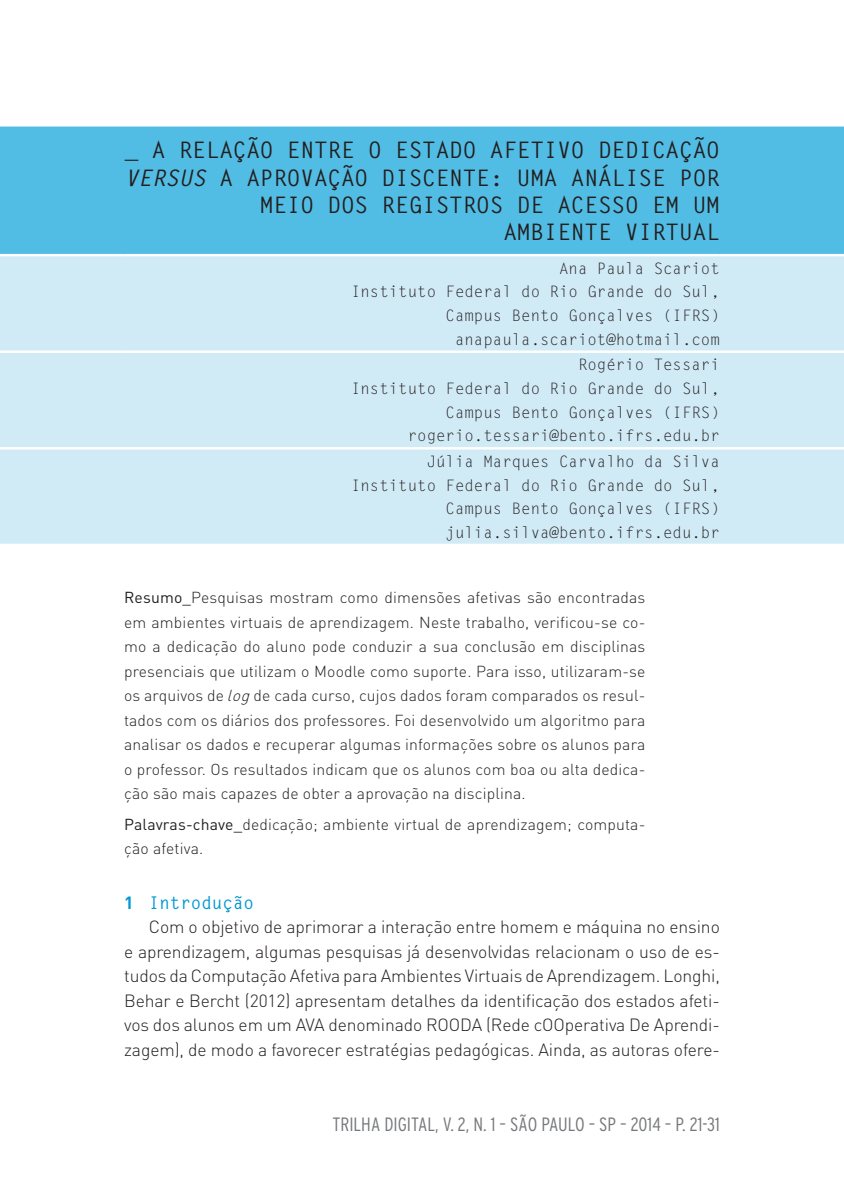
<style>
.page{position:relative;width:844px;height:1191px;background:#fff}
.page>*{position:absolute;margin:0;border:0;box-sizing:border-box;transform-origin:0 0}
.t1{font:700 22.75px/27.3px "Letter Gothic Std";letter-spacing:-.005em;color:#231f20;text-align:right}
.t2{font:300 condensed 19.25px "Interstate";color:#76787b}
.t3{font:300 17.5px/24.5px "DIN";letter-spacing:-.005em;color:#231f20;text-align:justify}
.t4{font:700 17.5px "Letter Gothic Std";color:#0099d1}
.t5{font:300 15.75px/24.5px "DIN";letter-spacing:.01em;color:#231f20;text-align:justify}
.t6{font:15.75px/23.6px "Letter Gothic Std";color:#231f20;text-align:right}
.s1{font-style:italic}
.s2{font-weight:400}
.s3{font-family:"DIN"}
</style>
<div class="page">
<div style="left:0;top:126px;width:843px;height:128px;background:#52bde4"></div>
<div style="left:0;top:256px;width:843px;height:287px;background:#d0eaf6"></div>
<hr style="left:0;top:350px;width:124px;height:3px;background:#fff">
<hr style="left:124px;top:350px;width:595px;height:3px;background:#fff">
<hr style="left:719px;top:350px;width:124px;height:3px;background:#fff">
<hr style="left:0;top:447px;width:124px;height:2px;background:#fff">
<hr style="left:124px;top:447px;width:595px;height:2px;background:#fff">
<hr style="left:719px;top:447px;width:124px;height:2px;background:#fff">
<h1 class="t1" style="left:125px;top:137px;width:596px">_ A RELAÇÃO ENTRE O ESTADO AFETIVO DEDICAÇÃO <span class="s1">VERSUS</span> A APROVAÇÃO DISCENTE: UMA ANÁLISE POR MEIO DOS REGISTROS DE ACESSO EM UM<br>AMBIENTE VIRTUAL</h1>
<p class="t6" style="left:351px;top:257px;width:370px">Ana Paula Scariot<br>Instituto Federal do Rio Grande do Sul,<br>Campus Bento Gonçalves (IFRS) anapaula.scariot@hotmail.com</p>
<p class="t6" style="left:351px;top:353px;width:370px">Rogério Tessari<br>Instituto Federal do Rio Grande do Sul,<br>Campus Bento Gonçalves (IFRS) rogerio.tessari@bento.ifrs.edu.br</p>
<p class="t6" style="left:351px;top:450px;width:370px">Júlia Marques Carvalho da Silva Instituto Federal do Rio Grande do Sul, Campus Bento Gonçalves (IFRS) julia.silva@bento.ifrs.edu.br</p>
<p class="t5" style="left:124px;top:585px;width:522px"><span class="s2">Resumo_</span>Pesquisas mostram como dimensões afetivas são encontradas em ambientes virtuais de aprendizagem. Neste trabalho, verificou‑se co‑ mo a dedicação do aluno pode conduzir a sua conclusão em disciplinas presenciais que utilizam o Moodle como suporte. Para isso, utilizaram‑se os arquivos de <span class="s1">log</span> de cada curso, cujos dados foram comparados os resul‑ tados com os diários dos professores. Foi desenvolvido um algoritmo para analisar os dados e recuperar algumas informações sobre os alunos para o professor. Os resultados indicam que os alunos com boa ou alta dedica‑ ção são mais capazes de obter a aprovação na disciplina.</p>
<p class="t5" style="left:124px;top:811px;width:522px"><span class="s2">Palavras‑chave_</span>dedicação; ambiente virtual de aprendizagem; computa‑ ção afetiva.</p>
<p class="t4" style="left:124px;top:891px;width:131px"><span class="s3">1</span> Introdução</p>
<p class="t3" style="left:124px;top:914px;width:597px;text-indent:25px">Com o objetivo de aprimorar a interação entre homem e máquina no ensino e aprendizagem, algumas pesquisas já desenvolvidas relacionam o uso de es‑ tudos da Computação Afetiva para Ambientes Virtuais de Aprendizagem. Longhi, Behar e Bercht (2012) apresentam detalhes da identificação dos estados afeti‑ vos dos alunos em um AVA denominado ROODA (Rede cOOperativa De Aprendi‑ zagem), de modo a favorecer estratégias pedagógicas. Ainda, as autoras ofere‑</p>
<p class="t2" style="left:332px;top:1113px;width:389px">TRILHA DIGITAL, V. 2, N. 1 – SÃO PAULO – SP – 2014 – P. 21-31</p>
</div>
